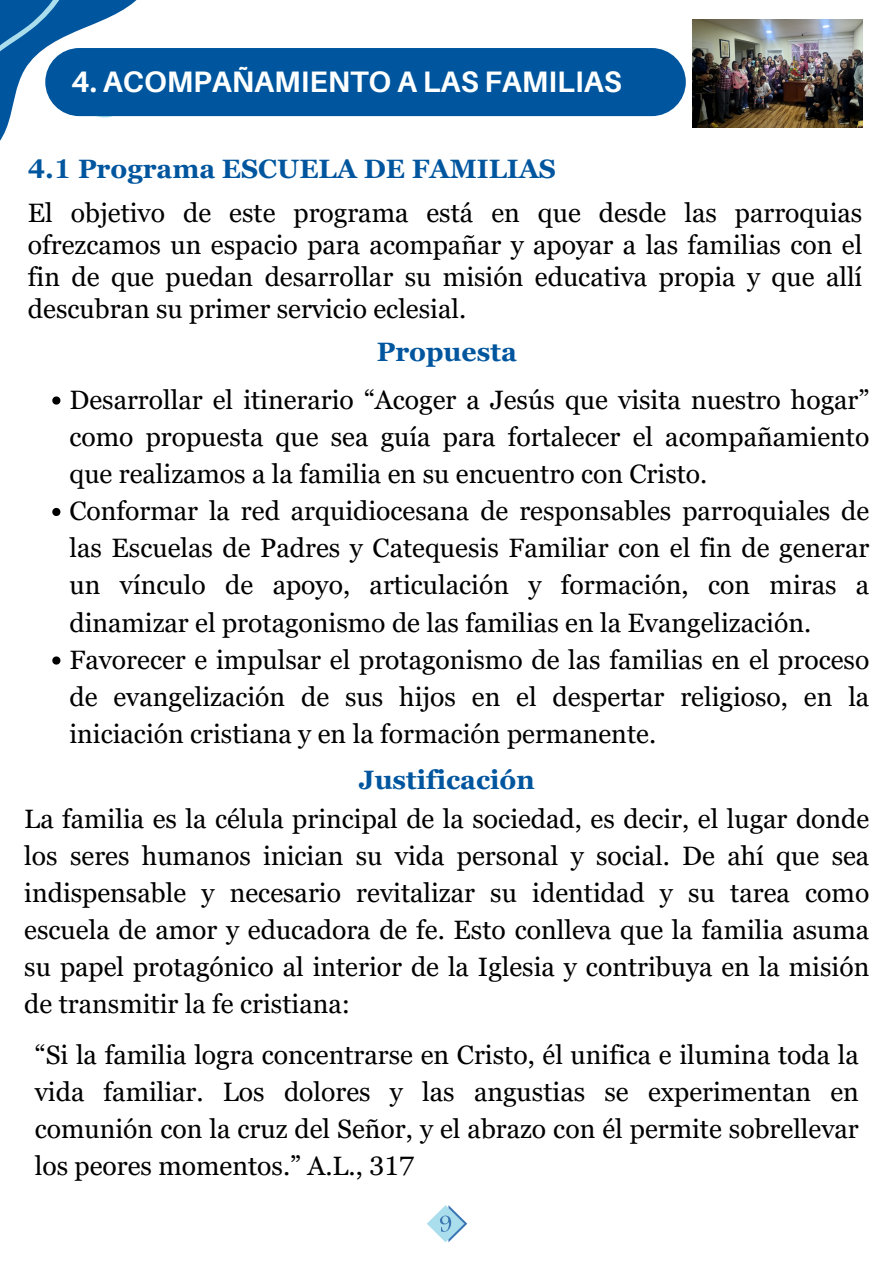
<style>
.page{position:relative;width:894px;height:1264px;background:#fff}
.page>*{position:absolute;margin:0;border:0;box-sizing:border-box;transform-origin:0 0}
.t1{font:700 29.55px "Aileron";color:#fefffe}
.t2{font:26.55px/37px "Georgia Pro";color:#000;text-align:justify}
.t3{font:700 26.55px "Georgia Pro";color:#00569e}
</style>
<div class="page">
<svg style="left:52px;top:396px;width:8px;height:8px"></svg>
<svg style="left:52px;top:508px;width:8px;height:8px"></svg>
<svg style="left:52px;top:656px;width:8px;height:8px"></svg>
<svg style="left:0;top:0;width:221px;height:141px"></svg>
<div style="left:45px;top:48px;width:640px;height:68px;background:#00569e;border-radius:34px"></div>
<svg style="left:427px;top:1205px;width:40px;height:37px"></svg>
<img style="left:692px;top:20px;width:170px;height:108px">
<p class="t1" style="left:71px;top:63px;width:552px">4. ACOMPAÑAMIENTO A LAS FAMILIAS</p>
<p class="t3" style="left:28px;top:154px;width:529px">4.1 Programa ESCUELA DE FAMILIAS</p>
<h2 class="t2" style="left:28px;top:197px;width:835px;line-height:32px">El objetivo de este programa está en que desde las parroquias ofrezcamos un espacio para acompañar y apoyar a las familias con el fin de que puedan desarrollar su misión educativa propia y que allí descubran su primer servicio eclesial.</h2>
<p class="t3" style="left:376px;top:336px;width:141px">Propuesta</p>
<p class="t2" style="left:69px;top:381px;width:801px">Desarrollar el itinerario “Acoger a Jesús que visita nuestro hogar” como propuesta que sea guía para fortalecer el acompañamiento que realizamos a la familia en su encuentro con Cristo.</p>
<h1 class="t2" style="left:69px;top:492px;width:801px">Conformar la red arquidiocesana de responsables parroquiales de las Escuelas de Padres y Catequesis Familiar con el fin de generar un vínculo de apoyo, articulación y formación, con miras a dinamizar el protagonismo de las familias en la Evangelización.</h1>
<h2 class="t2" style="left:69px;top:641px;width:801px">Favorecer e impulsar el protagonismo de las familias en el proceso de evangelización de sus hijos en el despertar religioso, en la iniciación cristiana y en la formación permanente.</h2>
<p class="t3" style="left:359px;top:764px;width:177px">Justificación</p>
<h2 class="t2" style="left:24px;top:799px;width:846px">La familia es la célula principal de la sociedad, es decir, el lugar donde los seres humanos inician su vida personal y social. De ahí que sea indispensable y necesario revitalizar su identidad y su tarea como escuela de amor y educadora de fe. Esto conlleva que la familia asuma su papel protagónico al interior de la Iglesia y contribuya en la misión de transmitir la fe cristiana:</h2>
<p class="t2" style="left:35px;top:1036px;width:825px">“Si la familia logra concentrarse en Cristo, él unifica e ilumina toda la vida familiar. Los dolores y las angustias se experimentan en comunión con la cruz del Señor, y el abrazo con él permite sobrellevar los peores momentos.” A.L., 317</p>
</div>
